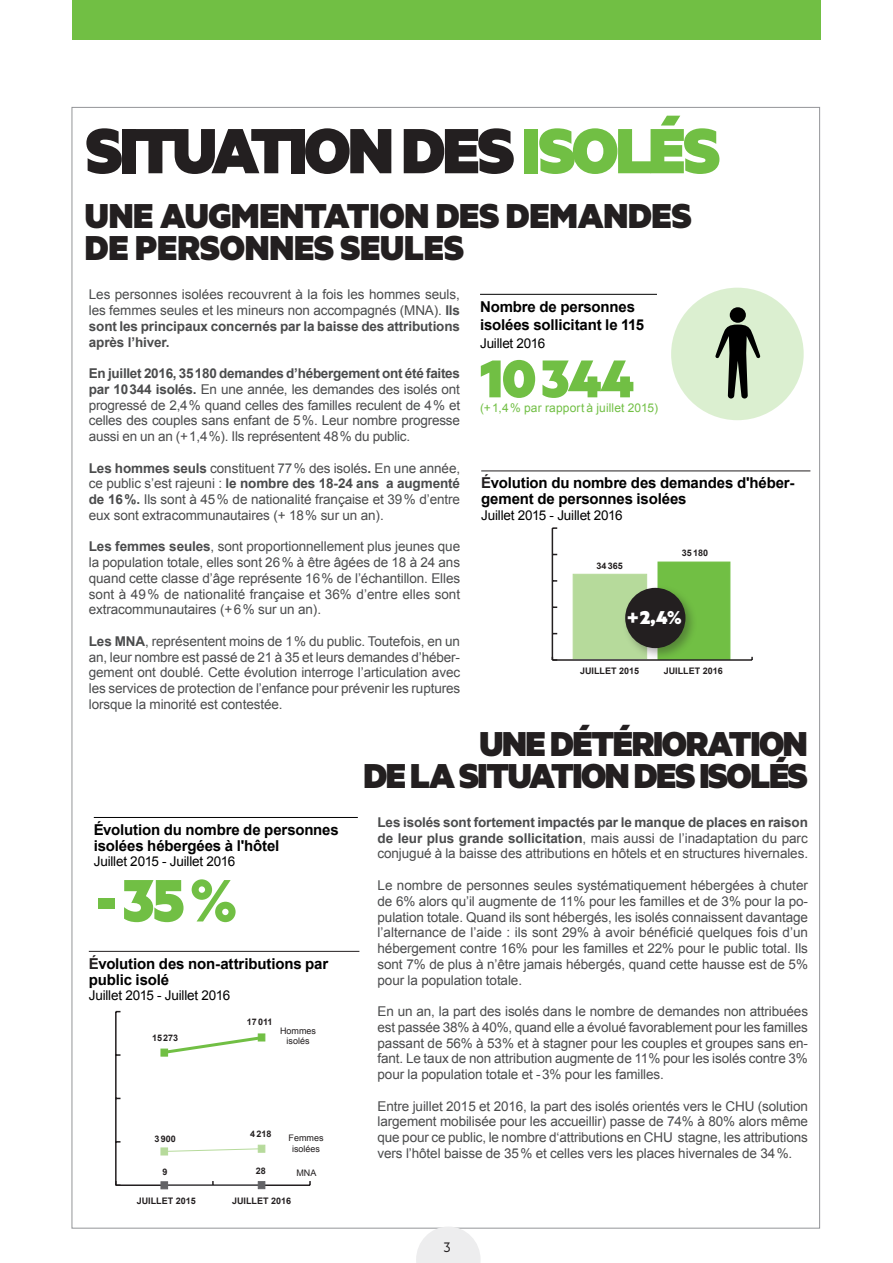
<style>
.page{position:relative;width:893px;height:1263px;background:#fff}
.page>*{position:absolute;margin:0;border:0;box-sizing:border-box;transform-origin:0 0}
.t1{font:900 72px "Metric";color:#231f20}
.t2{font:900 72px "Metric";letter-spacing:-.04em;color:#71bf44}
.t3{font:900 67.5px "Metric";color:#71bf44}
.t4{font:900 60px "Metric";letter-spacing:-.02em;color:#71bf44}
.t5{font:900 39px/31.5px "Metric";letter-spacing:-.02em;color:#231f20;text-align:right}
.t6{font:900 21px "Metric";color:#fff}
.t7{font:15.6px "Metric";color:#231f20}
.t8{font:700 15px/15.8px "Arial";letter-spacing:-.01em;color:#000}
.t9{font:13.5px/15.8px "Arial";letter-spacing:-.01em;color:#4b4c4d;text-align:justify}
.t10{font:13.5px "Arial";letter-spacing:-.015em;color:#000}
.t11{font:12px "Arial";letter-spacing:.01em;color:#71bf44}
.t12{font:700 9px "Arial";color:#231f20}
.t13{font:9px/10.8px "Arial";color:#231f20;text-align:center}
.s1{color:#231f20}
.s2{font-weight:700}
</style>
<div class="page">
<svg style="left:416px;top:1227px;width:65px;height:36px"></svg>
<div style="left:72px;top:0;width:749px;height:39px;background:#71bf44"></div>
<hr style="left:94px;top:817px;width:264px;height:1px;background:#000">
<hr style="left:480px;top:294px;width:177px;height:1px;background:#000">
<div style="left:671px;top:288px;width:133px;height:132px;background:#dbefd0;border-radius:50%"></div>
<div style="left:730px;top:307px;width:16px;height:16px;background:#000;border-radius:50%"></div>
<svg style="left:715px;top:325px;width:45px;height:73px"></svg>
<hr style="left:481px;top:470px;width:329px;height:1px;background:#231f20">
<div style="left:573px;top:574px;width:74px;height:85px;background:#b6da9b"></div>
<div style="left:658px;top:562px;width:72px;height:98px;background:#71bf44"></div>
<hr style="left:552px;top:659px;width:200px;height:2px;background:#231f20">
<hr style="left:552px;top:528px;width:1px;height:132px;background:#231f20">
<div style="left:621px;top:584px;width:76px;height:76px;background:#231f20;opacity:.35"></div>
<div style="left:625px;top:588px;width:60px;height:60px;background:#231f20;border-radius:50%"></div>
<hr style="left:89px;top:951px;width:270px;height:1px;background:#231f20">
<hr style="left:116px;top:1184px;width:194px;height:2px;background:#231f20">
<hr style="left:115px;top:1012px;width:2px;height:173px;background:#231f20">
<hr style="left:165px;top:1185px;width:96px;height:1px;background:#636366">
<svg style="left:168px;top:1148px;width:90px;height:4px"></svg>
<svg style="left:161px;top:1034px;width:104px;height:22px"></svg>
<div style="left:161px;top:1181px;width:7px;height:8px;background:#636366;border:1px solid #636366"></div>
<div style="left:258px;top:1181px;width:7px;height:8px;background:#636366;border:1px solid #636366"></div>
<div style="left:161px;top:1147px;width:7px;height:8px;background:#b6da9b;border:1px solid #b6da9b"></div>
<div style="left:258px;top:1145px;width:7px;height:7px;background:#b6da9b"></div>
<div style="left:161px;top:1049px;width:7px;height:7px;background:#71bf44"></div>
<div style="left:258px;top:1033px;width:7px;height:8px;background:#71bf44;border:1px solid #71bf44"></div>
<h1 class="t1" style="left:86px;top:106px;width:69px">SITUATION</h1>
<h1 class="t2" style="left:401px;top:106px;width:319px"><span class="s1">DES</span> ISOLÉS</h1>
<h3 class="t5" style="left:85px;top:199px;width:608px;text-align:left">UNE AUGMENTATION DES DEMANDES<br>DE PERSONNES SEULES</h3>
<p class="t9" style="left:89px;top:287px;width:373px">Les personnes isolées recouvrent à la fois les hommes seuls, les femmes seules et les mineurs non accompagnés (MNA). <span class="s2">Ils sont les principaux concernés par la baisse des attributions après l’hiver.</span></p>
<p class="t9" style="left:89px;top:366px;width:373px"><span class="s2">En juillet 2016, 35180 demandes d’hébergement ont été faites par 10344 isolés.</span> En une année, les demandes des isolés ont progressé de 2,4% quand celles des familles reculent de 4% et celles des couples sans enfant de 5%. Leur nombre progresse aussi en un an (+1,4%). Ils représentent 48% du public.</p>
<p class="t9" style="left:89px;top:460px;width:373px"><span class="s2">Les hommes seuls</span> constituent 77% des isolés<span class="s2">.</span> En une année, ce public s’est rajeuni : <span class="s2">le nombre des 18-24 ans a augmenté de 16%.</span> Ils sont à 45% de nationalité française et 39% d’entre eux sont extracommunautaires (+ 18% sur un an).</p>
<p class="t9" style="left:89px;top:539px;width:373px"><span class="s2">Les femmes seules</span>, sont proportionnellement plus jeunes que la population totale, elles sont 26% à être âgées de 18 à 24 ans quand cette classe d’âge représente 16% de l’échantillon. Elles sont à 49% de nationalité française et 36% d’entre elles sont extracommunautaires (+6% sur un an).</p>
<p class="t9" style="left:89px;top:633px;width:373px"><span class="s2">Les MNA</span>, représentent moins de 1% du public. Toutefois, en un an, leur nombre est passé de 21 à 35 et leurs demandes d’héber&shy;gement ont doublé. Cette évolution interroge l’articulation avec les services de protection de l’enfance pour prévenir les ruptures lorsque la minorité est contestée.</p>
<h3 class="t5" style="left:363px;top:727px;width:446px">UNE DÉTÉRIORATION<br>DE LA SITUATION DES ISOLÉS</h3>
<p class="t8" style="left:480px;top:298px;width:166px;line-height:18px">Nombre de personnes isolées sollicitant le 115</p>
<p class="t10" style="left:480px;top:334px;width:67px">Juillet 2016</p>
<h3 class="t4" style="left:480px;top:341px;width:155px">10344</h3>
<p class="t11" style="left:480px;top:400px;width:179px">(+1,4% par rapport à juillet 2015)</p>
<p class="t8" style="left:481px;top:476px;width:315px"><span class="s1">é</span>volution du nombre des demandes d'héber&shy;gement de personnes isolées</p>
<p class="t10" style="left:481px;top:506px;width:143px">Juillet 2015 - Juillet 2016</p>
<p class="t12" style="left:682px;top:547px;width:28px">35180</p>
<p class="t12" style="left:597px;top:560px;width:28px">34365</p>
<h3 class="t6" style="left:627px;top:604px;width:56px">+2,4%</h3>
<p class="t12" style="left:580px;top:665px;width:21px">juille</p>
<p class="t12" style="left:611px;top:665px;width:30px">t 2015</p>
<p class="t12" style="left:664px;top:664px;width:21px">juille</p>
<p class="t12" style="left:695px;top:664px;width:30px">t 2016</p>
<p class="t8" style="left:94px;top:822px;width:247px">évolution du nombre de personnes isolées hébergées à l'hôtel</p>
<p class="t10" style="left:94px;top:853px;width:143px">Juillet 2015 - Juillet 2016</p>
<h2 class="t3" style="left:96px;top:858px;width:142px">-35%</h2>
<p class="t8" style="left:89px;top:956px;width:241px"><span class="s1">é</span>volution des non-attributions par public isolé</p>
<p class="t10" style="left:89px;top:987px;width:143px">Juillet 2015 - Juillet 2016</p>
<p class="t13" style="left:280px;top:1025px;width:37px">Hommes isolés</p>
<p class="t12" style="left:247px;top:1016px;width:27px">17011</p>
<p class="t12" style="left:152px;top:1032px;width:28px">15273</p>
<p class="t12" style="left:250px;top:1127px;width:23px">4218</p>
<p class="t13" style="left:289px;top:1132px;width:37px">Femmes isolées</p>
<p class="t13" style="left:296px;top:1167px;width:21px">MNA</p>
<p class="t12" style="left:155px;top:1132px;width:23px">3900</p>
<p class="t12" style="left:163px;top:1166px;width:7px">9</p>
<p class="t12" style="left:256px;top:1165px;width:12px">28</p>
<p class="t12" style="left:137px;top:1195px;width:21px">juille</p>
<p class="t12" style="left:168px;top:1195px;width:30px">t 2015</p>
<p class="t12" style="left:232px;top:1194px;width:21px">juille</p>
<p class="t12" style="left:263px;top:1194px;width:30px">t 2016</p>
<p class="t9" style="left:378px;top:814px;width:432px"><span class="s2">Les isolés sont fortement impactés par le manque de places en raison de leur plus grande sollicitation</span>, mais aussi de l’inadaptation du parc conjugué à la baisse des attributions en hôtels et en structures hivernales.</p>
<p class="t9" style="left:378px;top:877px;width:432px">Le nombre de personnes seules systématiquement hébergées à chuter de 6% alors qu’il augmente de 11% pour les familles et de 3% pour la po&shy;pulation totale. Quand ils sont hébergés, les isolés connaissent davantage l’alternance de l’aide : ils sont 29% à avoir bénéficié quelques fois d’un hébergement contre 16% pour les familles et 22% pour le public total. Ils sont 7% de plus à n’être jamais hébergés, quand cette hausse est de 5% pour la population totale.</p>
<p class="t9" style="left:378px;top:1003px;width:432px">En un an, la part des isolés dans le nombre de demandes non attribuées est passée 38% à 40%, quand elle a évolué favorablement pour les familles passant de 56% à 53% et à stagner pour les couples et groupes sans en&shy;fant. Le taux de non attribution augmente de 11% pour les isolés contre 3% pour la population totale et -3% pour les familles.</p>
<p class="t9" style="left:378px;top:1098px;width:432px">Entre juillet 2015 et 2016, la part des isolés orientés vers le CHU (solution largement mobilisée pour les accueillir) passe de 74% à 80% alors même que pour ce public, le nombre d‘attributions en CHU stagne, les attributions vers l’hôtel baisse de 35% et celles vers les places hivernales de 34%.</p>
<p class="t7" style="left:444px;top:1238px;width:8px">3</p>
</div>
